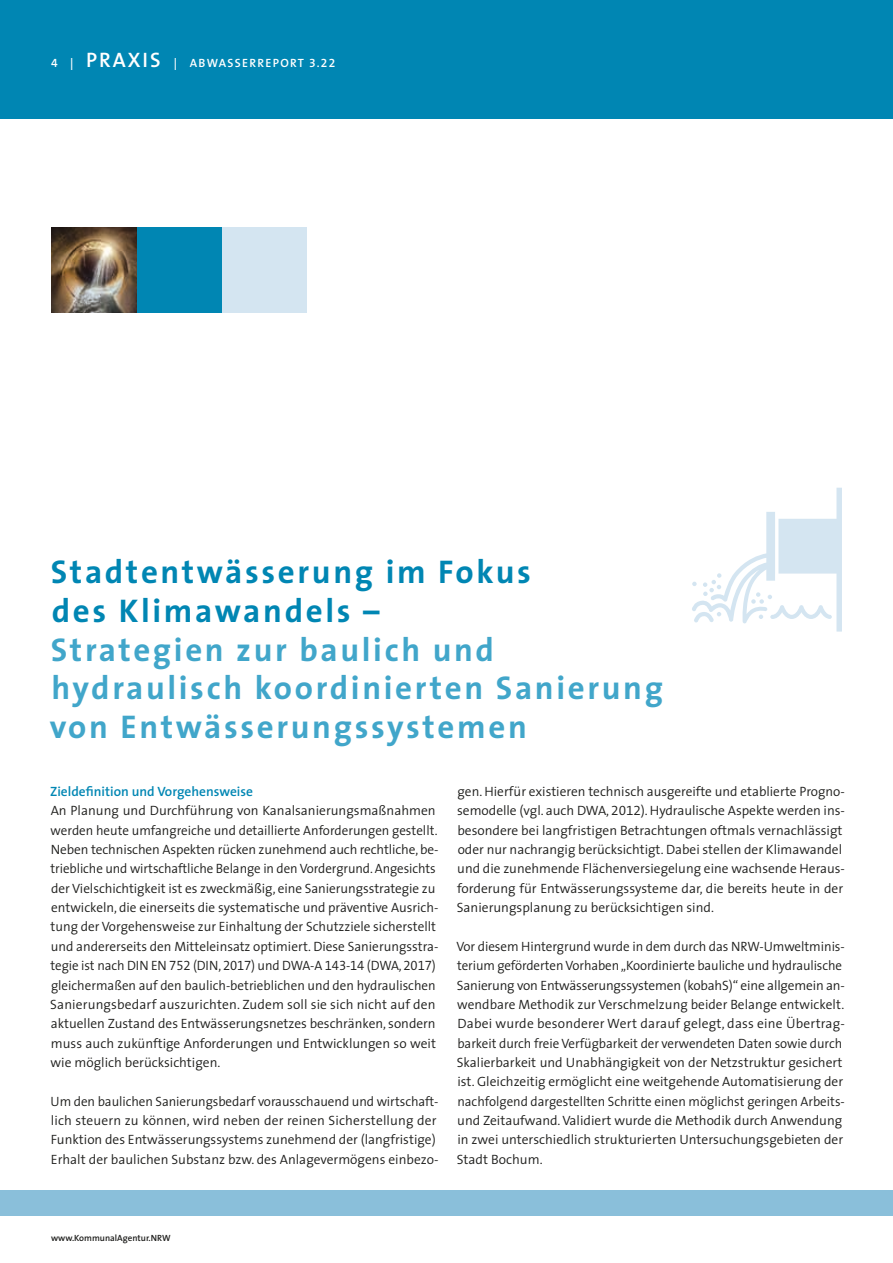
<style>
.page{position:relative;width:893px;height:1263px;background:#fff}
.page>*{position:absolute;margin:0;border:0;box-sizing:border-box;transform-origin:0 0}
.t1{font:700 33px/38.7px "The Sans";letter-spacing:.08em;color:#41a6ca}
.t2{font:700 33px/38.7px "The Sans";letter-spacing:.08em;color:#0086b3}
.t3{font:300 13.5px/19.4px "The Sans";color:#1d1d1b}
.t4{font:600 13.5px "The Sans";color:#0086b3}
.t5{font:600 12px "The Sans";letter-spacing:.105em;color:#fff}
.t6{font:600 9px "The Sans";color:#1d1d1b}
.s1{font-family:"The Sans Semi Bold Expert";font-weight:400}
.s2{font-size:21px}
.s3{font-family:"The Sans Semi Light Expert";font-weight:400}
</style>
<div class="page">
<div style="left:0;top:0;width:893px;height:119px;background:#0086b3"></div>
<div style="left:221px;top:227px;width:85px;height:85px;background:#d4e5f1"></div>
<div style="left:136px;top:227px;width:85px;height:85px;background:#0086b3"></div>
<div style="left:0;top:1191px;width:893px;height:25px;background:#8abfda"></div>
<img style="left:51px;top:227px;width:85px;height:85px">
<svg style="left:692px;top:488px;width:150px;height:144px"></svg>
<p class="t5" style="left:51px;top:53px;width:286px"><span class="s1">4</span> | <span class="s2">PRAXIS</span> | ABWASSERREPORT <span class="s1">3.22</span></p>
<h1 class="t2" style="left:51px;top:552px;width:482px">Stadtentwässerung im Fokus des Klimawandels –</h1>
<h1 class="t1" style="left:50px;top:629px;width:615px">Strategien zur baulich und hydraulisch koordinierten Sanierung von Entwässerungssystemen</h1>
<p class="t4" style="left:50px;top:780px;width:204px">Zieldefinition und Vorgehensweise</p>
<p class="t3" style="left:50px;top:801px;width:390px">An Planung und Durchführung von Kanalsanierungsmaßnahmen werden heute umfangreiche und detaillierte Anforderungen gestellt.<br>Neben technischen Aspekten rücken zunehmend auch rechtliche, be&shy;triebliche und wirtschaftliche Belange in den Vordergrund. Angesichts der Vielschichtigkeit ist es zweckmäßig, eine Sanierungsstrategie zu entwickeln, die einerseits die systematische und präventive Ausrich&shy;tung der Vorgehensweise zur Einhaltung der Schutzziele sicherstellt und andererseits den Mitteleinsatz optimiert. Diese Sanierungsstra&shy;tegie ist nach DIN EN <span class="s3">752</span> (DIN, <span class="s3">2017</span>) und DWA-A <span class="s3">143</span>-<span class="s3">14</span> (DWA, <span class="s3">2017</span>) gleichermaßen auf den baulich-betrieblichen und den hydraulischen Sanierungsbedarf auszurichten. Zudem soll sie sich nicht auf den aktuellen Zustand des Entwässerungsnetzes beschränken, sondern muss auch zukünftige Anforderungen und Entwicklungen so weit wie möglich berücksichtigen.</p>
<p class="t3" style="left:51px;top:1091px;width:389px">Um den baulichen Sanierungsbedarf vorausschauend und wirtschaft&shy;lich steuern zu können, wird neben der reinen Sicherstellung der Funktion des Entwässerungssystems zunehmend der (langfristige)<br>Erhalt der baulichen Substanz bzw. des Anlagevermögens einbezo-</p>
<p class="t3" style="left:457px;top:781px;width:390px">gen. Hierfür existieren technisch ausgereifte und etablierte Progno&shy;semodelle (vgl. auch DWA, <span class="s3">2012</span>). Hydraulische Aspekte werden ins&shy;besondere bei langfristigen Betrachtungen oftmals vernachlässigt oder nur nachrangig berücksichtigt. Dabei stellen der Klimawandel und die zunehmende Flächenversiegelung eine wachsende Heraus&shy;forderung für Entwässerungssysteme dar, die bereits heute in der Sanierungsplanung zu berücksichtigen sind.</p>
<p class="t3" style="left:456px;top:936px;width:390px">Vor diesem Hintergrund wurde in dem durch das NRW-Umweltminis&shy;terium geförderten Vorhaben „Koordinierte bauliche und hydraulische Sanierung von Entwässerungssystemen (kobahS)“ eine allgemein an&shy;wendbare Methodik zur Verschmelzung beider Belange entwickelt.<br>Dabei wurde besonderer Wert darauf gelegt, dass eine Übertrag&shy;barkeit durch freie Verfügbarkeit der verwendeten Daten sowie durch Skalierbarkeit und Unabhängigkeit von der Netzstruktur gesichert ist. Gleichzeitig ermöglicht eine weitgehende Automatisierung der nachfolgend dargestellten Schritte einen möglichst geringen Arbeits&shy;und Zeitaufwand. Validiert wurde die Methodik durch Anwendung in zwei unterschiedlich strukturierten Untersuchungsgebieten der Stadt Bochum.</p>
<p class="t6" style="left:51px;top:1230px;width:121px">www.KommunalAgentur.NRW</p>
</div>
